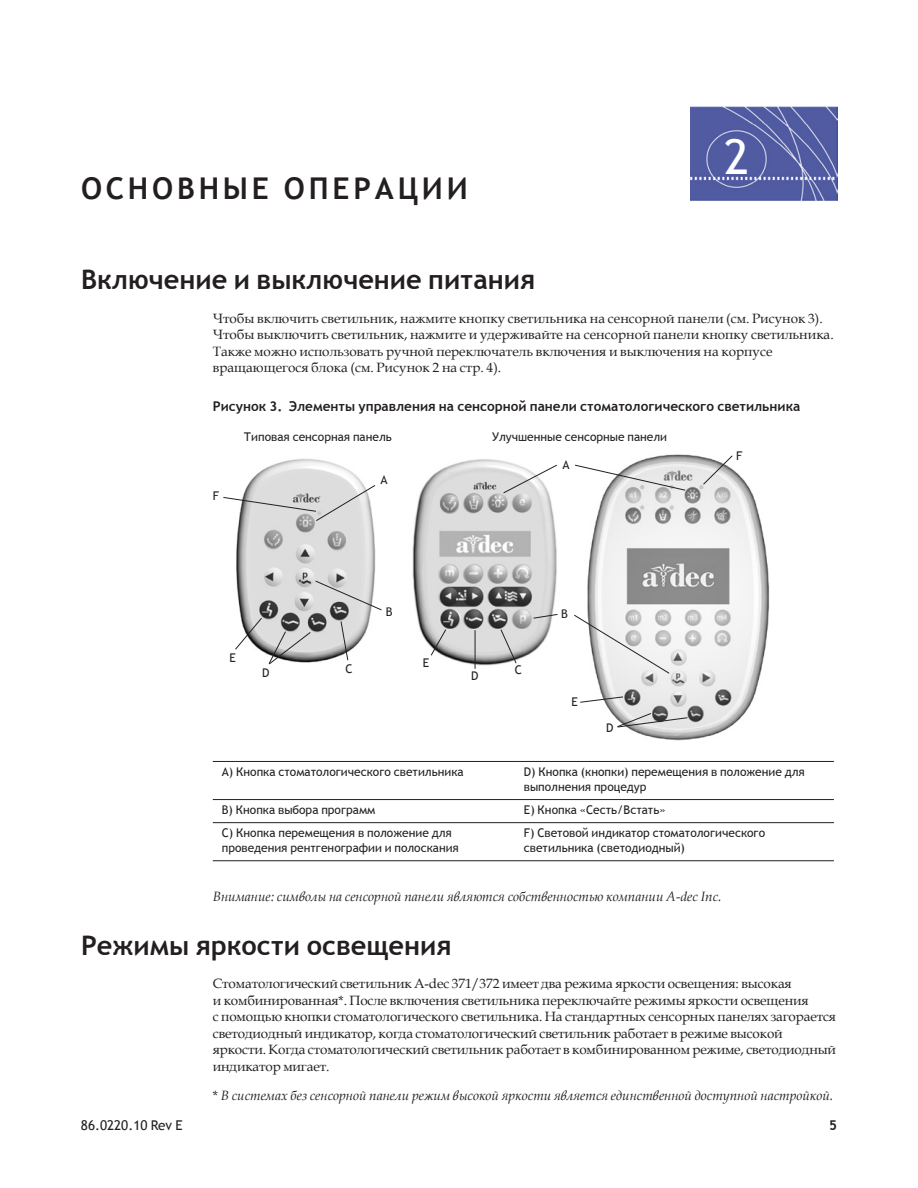
<style>
.page{position:relative;width:918px;height:1188px;background:#fff}
.page>*{position:absolute;margin:0;border:0;box-sizing:border-box;transform-origin:0 0}
.t1{font:48px "Trebuchet MS";color:#fff}
.t2{font:700 30px "Trebuchet MS";color:#231f20}
.t3{font:700 27px "Trebuchet MS";color:#231f20}
.t4{font:13.5px/16.5px "Book Antiqua";letter-spacing:-.01em;color:#231f20}
.t5{font:italic 13.5px "Book Antiqua";color:#231f20}
.t6{font:700 13.5px "Trebuchet MS";color:#231f20}
.t7{font:13.5px "Trebuchet MS";color:#231f20}
.t8{font:12px/15px "Trebuchet MS";color:#231f20}
.s1{font-style:normal}
</style>
<div class="page">
<img style="left:412px;top:459px;width:145px;height:209px">
<img style="left:236px;top:458px;width:140px;height:205px">
<img style="left:587px;top:454px;width:183px;height:286px">
<svg style="left:575px;top:464px;width:111px;height:27px"></svg>
<svg style="left:235px;top:617px;width:76px;height:48px"></svg>
<svg style="left:340px;top:621px;width:9px;height:40px"></svg>
<svg style="left:430px;top:629px;width:17px;height:27px"></svg>
<hr style="left:475px;top:630px;width:1px;height:39px;background:#231f20">
<svg style="left:500px;top:629px;width:17px;height:35px"></svg>
<svg style="left:315px;top:580px;width:67px;height:31px;background:#cdcdcd"></svg>
<svg style="left:574px;top:614px;width:96px;height:60px"></svg>
<svg style="left:223px;top:484px;width:153px;height:38px"></svg>
<svg style="left:503px;top:464px;width:54px;height:30px"></svg>
<svg style="left:533px;top:614px;width:25px;height:5px"></svg>
<svg style="left:702px;top:455px;width:31px;height:30px"></svg>
<svg style="left:616px;top:713px;width:72px;height:15px"></svg>
<svg style="left:580px;top:696px;width:44px;height:7px"></svg>
<svg style="left:213px;top:800px;width:621px;height:24px"></svg>
<hr style="left:213px;top:799px;width:302px;height:1px;background:#231f20">
<hr style="left:515px;top:799px;width:319px;height:1px;background:#231f20">
<hr style="left:213px;top:822px;width:302px;height:1px;background:#231f20">
<hr style="left:515px;top:822px;width:319px;height:1px;background:#231f20">
<hr style="left:213px;top:761px;width:302px;height:1px;background:#231f20">
<hr style="left:515px;top:761px;width:319px;height:1px;background:#231f20">
<hr style="left:213px;top:860px;width:302px;height:1px;background:#231f20">
<hr style="left:515px;top:860px;width:319px;height:1px;background:#231f20">
<svg style="left:691px;top:200px;width:146px;height:1px"></svg>
<img style="left:691px;top:106px;width:146px;height:94px">
<h2 class="t2" style="left:81px;top:170px;width:48px">Основн</h2>
<h2 class="t2" style="left:223px;top:170px;width:84px">ые опера</h2>
<h2 class="t2" style="left:398px;top:170px;width:46px">ции</h2>
<h1 class="t1" style="left:724px;top:129px;width:27px">2</h1>
<h3 class="t3" style="left:81px;top:263px;width:456px">Включение и выключение питания</h3>
<p class="t4" style="left:213px;top:310px;width:622px">Чтобы включить светильник, нажмите кнопку светильника на сенсорной панели (см. Рисунок 3).<br>Чтобы выключить светильник, нажмите и удерживайте на сенсорной панели кнопку светильника.<br>Также можно использовать ручной переключатель включения и выключения на корпусе вращающегося блока (см. Рисунок 2 на стр. 4).</p>
<p class="t6" style="left:213px;top:398px;width:589px">Рисунок 3. Элементы управления на сенсорной панели стоматологического светильника</p>
<p class="t8" style="left:213px;top:489px;width:8px">F</p>
<p class="t8" style="left:244px;top:429px;width:149px">Типовая сенсорная панель</p>
<p class="t8" style="left:380px;top:473px;width:9px">А</p>
<p class="t8" style="left:230px;top:651px;width:8px">E</p>
<p class="t8" style="left:262px;top:666px;width:9px">D</p>
<p class="t8" style="left:345px;top:661px;width:9px">C</p>
<p class="t8" style="left:386px;top:605px;width:8px">B</p>
<p class="t8" style="left:423px;top:655px;width:8px">E</p>
<p class="t8" style="left:492px;top:429px;width:177px">Улучшенные сенсорные панели</p>
<p class="t8" style="left:562px;top:458px;width:9px">А</p>
<p class="t8" style="left:471px;top:668px;width:9px">D</p>
<p class="t8" style="left:515px;top:662px;width:9px">C</p>
<p class="t8" style="left:561px;top:606px;width:8px">B</p>
<p class="t8" style="left:572px;top:695px;width:8px">E</p>
<p class="t8" style="left:606px;top:720px;width:9px">D</p>
<p class="t8" style="left:736px;top:448px;width:8px">F</p>
<p class="t8" style="left:222px;top:764px;width:243px">А) Кнопка стоматологического светильника</p>
<p class="t8" style="left:524px;top:764px;width:282px">D) Кнопка (кнопки) перемещения в положение для выполнения процедур</p>
<p class="t8" style="left:222px;top:803px;width:155px">B) Кнопка выбора программ</p>
<p class="t8" style="left:524px;top:803px;width:143px">E) Кнопка «Сесть/Встать»</p>
<p class="t8" style="left:222px;top:826px;width:239px">С) Кнопка перемещения в положение для проведения рентгенографии и полоскания</p>
<p class="t8" style="left:524px;top:826px;width:243px">F) Световой индикатор стоматологического светильника (светодиодный)</p>
<p class="t5" style="left:213px;top:887px;width:510px">Внимание: символы на сенсорной панели являются собственностью компании A‑dec Inc.</p>
<h3 class="t3" style="left:81px;top:928px;width:372px">Режимы яркости освещения</h3>
<p class="t4" style="left:213px;top:975px;width:625px">Стоматологический светильник A‑dec 371/372 имеет два режима яркости освещения: высокая<br>и комбинированная*. После включения светильника переключайте режимы яркости освещения<br>с помощью кнопки стоматологического светильника. На стандартных сенсорных панелях загорается светодиодный индикатор, когда стоматологический светильник работает в режиме высокой яркости. Когда стоматологический светильник работает в комбинированном режиме, светодиодный индикатор мигает.</p>
<p class="t5" style="left:213px;top:1086px;width:622px"><span class="s1">*</span> В системах без сенсорной панели режим высокой яркости является единственной доступной настройкой.</p>
<p class="t7" style="left:81px;top:1118px;width:103px">86.0220.10 Rev E</p>
<p class="t6" style="left:829px;top:1117px;width:9px">5</p>
</div>
